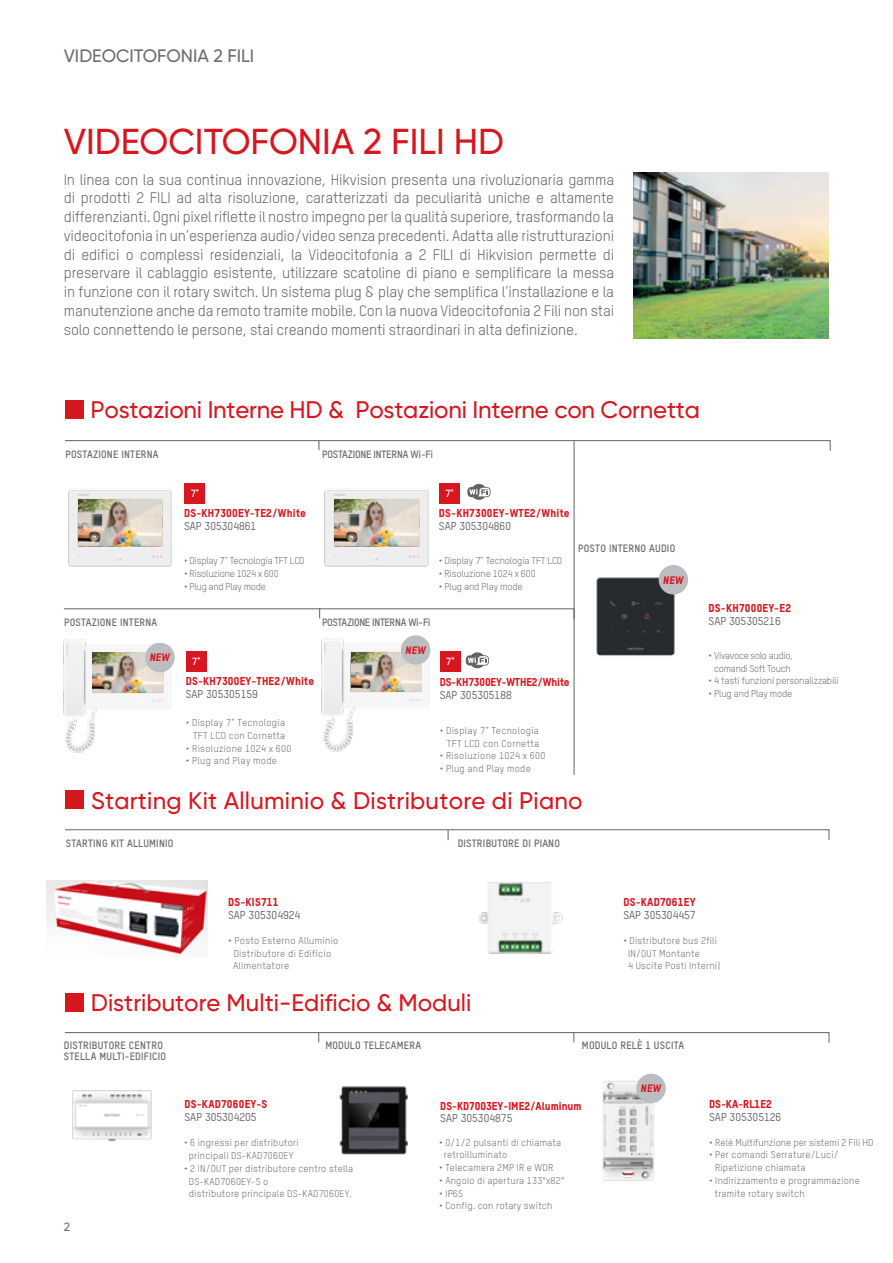
<style>
.page{position:relative;width:893px;height:1263px;background:#fff}
.page>*{position:absolute;margin:0;border:0;box-sizing:border-box;transform-origin:0 0}
.t1{font:500 36px "Gilroy";color:#d7171f}
.t2{font:500 24px "Gilroy";color:#d7171f}
.t3{font:500 18px "Gilroy";color:#6c6d70}
.testi{font:15px/18.8px "TSTARPRO";letter-spacing:-.01em;color:#636366;text-align:justify}
.t4{font:500 12px "Gilroy";color:#6c6d70}
.t5{font:800 11.25px "TSTARPRO";letter-spacing:.02em;color:#d7171f}
.t6{font:500 11.25px "TSTARPRO";color:#6c6d70}
.t7{font:800 11.25px/12.5px "TSTARPRO";color:#d7171f}
.t8{font:800 11.25px "TSTARPRO";letter-spacing:-.01em;color:#d7171f}
.t9{font:800 10.65px "TSTARPRO";color:#d7171f}
.t10{font:700 10.5px/10.5px "TSTARPRO";letter-spacing:.02em;color:#6c6d70}
.t11{font:700 10.5px "TSTARPRO";letter-spacing:-.02em;color:#6c6d70}
.t12{font:700 10.5px "TSTARPRO";letter-spacing:-.03em;color:#6c6d70}
.t13{font:700 10.2px "TSTARPRO";color:#fff}
.t14{font:9.75px/12.8px "TSTARPRO";letter-spacing:.02em;color:#6c6d70}
.t15{font:9.75px "TSTARPRO";letter-spacing:-.01em;color:#6c6d70}
.t16{font:9.75px "TSTARPRO";letter-spacing:-.02em;color:#6c6d70}
.t17{font:9.75px "TSTARPRO";letter-spacing:-.03em;color:#6c6d70}
.t18{font:9.75px "TSTARPRO";color:#6c6d70}
.s1{font-weight:500;color:#6c6d70}
</style>
<div class="page">
<img style="left:63px;top:639px;width:108px;height:114px">
<img style="left:93px;top:653px;width:70px;height:40px">
<img style="left:633px;top:173px;width:196px;height:166px">
<svg style="left:467px;top:484px;width:24px;height:16px"></svg>
<div style="left:439px;top:483px;width:21px;height:20px;background:#d7171f"></div>
<div style="left:185px;top:483px;width:20px;height:20px;background:#d7171f"></div>
<img style="left:68px;top:489px;width:104px;height:78px">
<img style="left:78px;top:499px;width:84px;height:47px">
<img style="left:478px;top:882px;width:85px;height:72px">
<img style="left:72px;top:1090px;width:80px;height:52px">
<div style="left:65px;top:790px;width:18px;height:18px;background:#d7171f"></div>
<div style="left:65px;top:993px;width:18px;height:18px;background:#d7171f"></div>
<svg style="left:65px;top:440px;width:766px;height:11px"></svg>
<svg style="left:65px;top:829px;width:764px;height:11px"></svg>
<img style="left:47px;top:881px;width:161px;height:74px">
<img style="left:339px;top:1086px;width:69px;height:69px">
<div style="left:65px;top:400px;width:18px;height:18px;background:#d7171f"></div>
<svg style="left:466px;top:652px;width:23px;height:16px"></svg>
<div style="left:186px;top:651px;width:21px;height:20px;background:#d7171f"></div>
<div style="left:440px;top:651px;width:21px;height:21px;background:#d7171f"></div>
<svg style="left:64px;top:608px;width:510px;height:11px"></svg>
<div style="left:145px;top:643px;width:30px;height:29px;background:#bcbdc0;border-radius:50%"></div>
<img style="left:321px;top:638px;width:110px;height:114px">
<img style="left:351px;top:652px;width:71px;height:40px">
<hr style="left:574px;top:441px;width:1px;height:334px;background:#636366">
<img style="left:324px;top:489px;width:105px;height:78px">
<img style="left:335px;top:499px;width:83px;height:47px">
<img style="left:596px;top:574px;width:83px;height:82px">
<svg style="left:65px;top:1032px;width:764px;height:11px"></svg>
<img style="left:602px;top:1081px;width:54px;height:100px">
<div style="left:401px;top:635px;width:29px;height:30px;background:#bcbdc0;border-radius:50%"></div>
<div style="left:659px;top:565px;width:29px;height:29px;background:#bcbdc0;border-radius:50%"></div>
<div style="left:636px;top:1074px;width:30px;height:29px;background:#bcbdc0;border-radius:50%"></div>
<p class="t3" style="left:64px;top:45px;width:192px">VIDEOCITOFONIA 2 FILI</p>
<p class="t1" style="left:64px;top:119px;width:442px">VIDEOCITOFONIA 2 FILI HD</p>
<p class="testi" style="left:64px;top:169px;width:552px">In linea con la sua continua innovazione, Hikvision presenta una rivoluzionaria gamma di prodotti 2 FILI ad alta risoluzione, caratterizzati da peculiarità uniche e altamente differenzianti. Ogni pixel riflette il nostro impegno per la qualità superiore, trasformando la videocitofonia in un’esperienza audio/video senza precedenti. Adatta alle ristrutturazioni di edifici o complessi residenziali, la Videocitofonia a 2 FILI di Hikvision permette di preservare il cablaggio esistente, utilizzare scatoline di piano e semplificare la messa in funzione con il rotary switch. Un sistema plug &amp; play che semplifica l’installazione e la manutenzione anche da remoto tramite mobile. Con la nuova Videocitofonia 2 Fili non stai solo connettendo le persone, stai creando momenti straordinari in alta definizione.</p>
<p class="t2" style="left:91px;top:395px;width:611px">Postazioni Interne HD &amp; Postazioni Interne con Cornetta</p>
<p class="t10" style="left:65px;top:448px;width:95px">POSTAZIONE INTERNA</p>
<p class="t10" style="left:64px;top:616px;width:95px">POSTAZIONE INTERNA</p>
<p class="t11" style="left:322px;top:447px;width:112px">POSTAZIONE INTERNA Wi-Fi</p>
<p class="t13" style="left:191px;top:486px;width:10px">7"</p>
<p class="t13" style="left:445px;top:486px;width:10px">7"</p>
<p class="t5" style="left:184px;top:506px;width:123px">DS-KH7300EY-TE2/White</p>
<p class="t6" style="left:184px;top:519px;width:74px">SAP 305304861</p>
<p class="t5" style="left:439px;top:506px;width:132px">DS-KH7300EY-WTE2/White</p>
<p class="t6" style="left:439px;top:519px;width:74px">SAP 305304860</p>
<p class="t10" style="left:578px;top:543px;width:99px">POSTO INTERNO AUDIO</p>
<p class="t16" style="left:184px;top:554px;width:122px">• Display 7” Tecnologia TFT LCD</p>
<p class="t16" style="left:184px;top:567px;width:96px">• Risoluzione 1024 x 600</p>
<p class="t16" style="left:184px;top:580px;width:84px">• Plug and Play mode</p>
<p class="t15" style="left:439px;top:554px;width:125px">• Display 7” Tecnologia TFT LCD</p>
<p class="t15" style="left:439px;top:567px;width:98px">• Risoluzione 1024 x 600</p>
<p class="t15" style="left:439px;top:580px;width:85px">• Plug and Play mode</p>
<p class="t9" style="left:663px;top:573px;width:23px">NEW</p>
<p class="t12" style="left:322px;top:615px;width:110px">POSTAZIONE INTERNA Wi-Fi</p>
<p class="t5" style="left:709px;top:600px;width:84px">DS-KH7000EY-E2</p>
<p class="t6" style="left:709px;top:613px;width:74px">SAP 305305216</p>
<p class="t9" style="left:405px;top:643px;width:23px">NEW</p>
<p class="t9" style="left:149px;top:650px;width:23px">NEW</p>
<p class="t17" style="left:709px;top:649px;width:86px">• Vivavoce solo audio,</p>
<p class="t17" style="left:714px;top:662px;width:78px">comandi Soft Touch</p>
<p class="t15" style="left:709px;top:674px;width:132px">• 4 tasti funzioni personalizzabili</p>
<p class="t15" style="left:709px;top:687px;width:85px">• Plug and Play mode</p>
<p class="t13" style="left:192px;top:654px;width:10px">7"</p>
<p class="t13" style="left:446px;top:655px;width:10px">7"</p>
<p class="t5" style="left:186px;top:674px;width:130px">DS-KH7300EY-THE2/White</p>
<p class="t6" style="left:186px;top:687px;width:74px">SAP 305305159</p>
<p class="t8" style="left:440px;top:674px;width:131px">DS-KH7300EY-WTHE2/White</p>
<p class="t6" style="left:440px;top:687px;width:74px">SAP 305305188</p>
<p class="t14" style="left:186px;top:716px;width:101px">• Display 7” Tecnologia</p>
<p class="t14" style="left:193px;top:729px;width:94px">TFT LCD con Cornetta</p>
<p class="t14" style="left:186px;top:741px;width:107px">• Risoluzione 1024 x 600</p>
<p class="t14" style="left:186px;top:754px;width:93px">• Plug and Play mode</p>
<p class="t14" style="left:440px;top:723px;width:101px">• Display 7” Tecnologia</p>
<p class="t14" style="left:447px;top:736px;width:94px">TFT LCD con Cornetta</p>
<p class="t14" style="left:440px;top:749px;width:107px">• Risoluzione 1024 x 600</p>
<p class="t14" style="left:440px;top:762px;width:93px">• Plug and Play mode</p>
<p class="t2" style="left:91px;top:785px;width:493px">Starting Kit Alluminio &amp; Distributore di Piano</p>
<p class="t10" style="left:66px;top:837px;width:109px">STARTING KIT ALLUMINIO</p>
<p class="t5" style="left:228px;top:895px;width:52px">DS-KIS711</p>
<p class="t6" style="left:228px;top:908px;width:74px">SAP 305304924</p>
<p class="t14" style="left:228px;top:934px;width:112px">• Posto Esterno Alluminio</p>
<p class="t14" style="left:234px;top:946px;width:99px">Distributore di Edificio</p>
<p class="t14" style="left:233px;top:959px;width:58px">Alimentatore</p>
<p class="t10" style="left:458px;top:837px;width:104px">DISTRIBUTORE DI PIANO</p>
<p class="t2" style="left:91px;top:988px;width:382px">Distributore Multi-Edificio &amp; Moduli</p>
<p class="t10" style="left:64px;top:1039px;width:104px">DISTRIBUTORE CENTRO<br>STELLA MULTI-EDIFICIO</p>
<p class="t10" style="left:325px;top:1039px;width:97px">MODULO TELECAMERA</p>
<p class="t5" style="left:623px;top:895px;width:74px">DS-KAD7061EY</p>
<p class="t6" style="left:623px;top:908px;width:74px">SAP 305304457</p>
<p class="t14" style="left:623px;top:934px;width:95px">• Distributore bus 2fili</p>
<p class="t14" style="left:628px;top:946px;width:73px">IN/OUT Montante</p>
<p class="t14" style="left:628px;top:959px;width:93px">4 Uscite Posti Interni)</p>
<p class="t10" style="left:582px;top:1039px;width:104px">MODULO RELÈ 1 USCITA</p>
<p class="t9" style="left:641px;top:1081px;width:23px">NEW</p>
<p class="t4" style="left:64px;top:1219px;width:8px">2</p>
<p class="t5" style="left:185px;top:1096px;width:84px">DS-KAD7060EY-S</p>
<p class="t6" style="left:185px;top:1110px;width:74px">SAP 305304205</p>
<p class="t14" style="left:184px;top:1136px;width:116px">• 6 ingressi per distributori</p>
<p class="t14" style="left:189px;top:1149px;width:106px">principali DS-KAD7060EY</p>
<p class="t14" style="left:189px;top:1161px;width:166px;text-indent:-5px">• 2 IN/OUT per distributore centro stella<br>DS-KAD7060EY-S o</p>
<p class="t14" style="left:189px;top:1187px;width:164px">distributore principale DS-KAD7060EY.</p>
<p class="t7" style="left:440px;top:1099px;width:143px">DS-KD7003EY-IME2/Aluminum<br><span class="s1">SAP 305304875</span></p>
<p class="t14" style="left:439px;top:1135px;width:124px">• 0/1/2 pulsanti di chiamata</p>
<p class="t14" style="left:444px;top:1148px;width:65px">retroilluminato</p>
<p class="t14" style="left:439px;top:1161px;width:116px">• Telecamera 2MP IR e WDR</p>
<p class="t14" style="left:439px;top:1174px;width:127px">• Angolo di apertura 133°x82°</p>
<p class="t14" style="left:439px;top:1186px;width:26px">• IP65</p>
<p class="t14" style="left:439px;top:1199px;width:115px">• Config. con rotary switch</p>
<p class="t7" style="left:709px;top:1097px;width:64px">DS-KA-RL1E2</p>
<p class="t6" style="left:709px;top:1109px;width:74px">SAP 305305126</p>
<p class="t18" style="left:709px;top:1136px;width:166px">• Relè Multifunzione per sistemi 2 Fili HD</p>
<p class="t14" style="left:715px;top:1148px;width:125px;text-indent:-6px">• Per comandi Serrature/Luci/<br>Ripetizione chiamata</p>
<p class="t14" style="left:715px;top:1174px;width:147px;text-indent:-6px">• Indirizzamento e programmazione tramite rotary switch</p>
</div>
